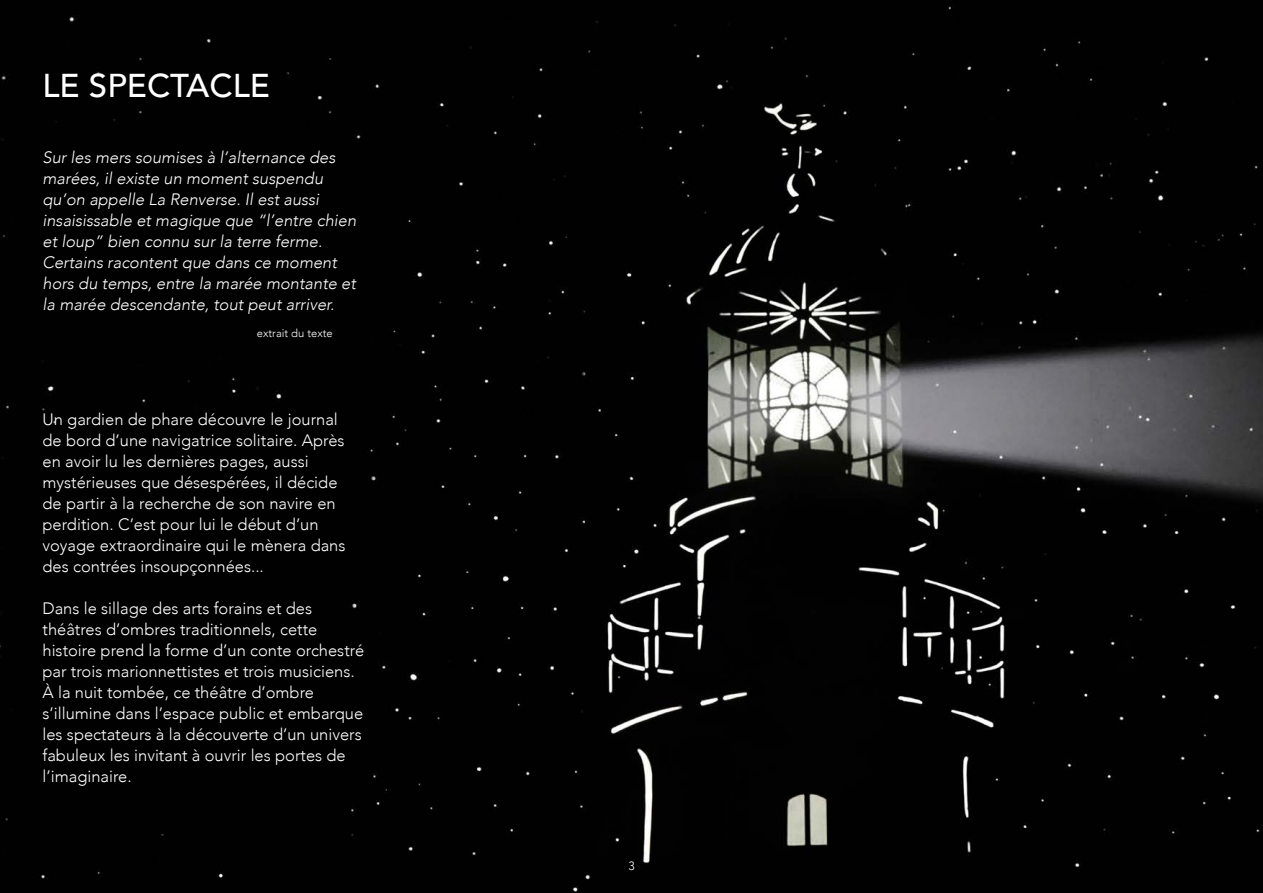
<style>
.page{position:relative;width:1263px;height:893px;background:#fff}
.page>*{position:absolute;margin:0;border:0;box-sizing:border-box;transform-origin:0 0}
.t1{font:500 33px "Avenir";color:#fff}
.t2{font:300 16.5px/21px "Avenir";color:#fff}
.t3{font:italic 300 16.5px/21px "Avenir";color:#fff}
.t4{font:300 12px "Avenir";color:#fff}
.t5{font:300 11.25px "Avenir";color:#fff}
</style>
<div class="page">
<img style="left:0;top:0;width:1263px;height:893px">
<h1 class="t1" style="left:43px;top:57px;width:229px">LE SPECTACLE</h1>
<p class="t3" style="left:43px;top:147px;width:315px">Sur les mers soumises à l’alternance des marées, il existe un moment suspendu qu’on appelle La Renverse. Il est aussi insaisissable et magique que “l’entre chien et loup” bien connu sur la terre ferme.<br>Certains racontent que dans ce moment hors du temps, entre la marée montante et la marée descendante, tout peut arriver.</p>
<p class="t5" style="left:257px;top:326px;width:77px">extrait du texte</p>
<p class="t2" style="left:43px;top:409px;width:304px">Un gardien de phare découvre le journal de bord d’une navigatrice solitaire. Après en avoir lu les dernières pages, aussi mystérieuses que désespérées, il décide de partir à la recherche de son navire en perdition. C’est pour lui le début d’un voyage extraordinaire qui le mènera dans des contrées insoupçonnées...</p>
<p class="t2" style="left:43px;top:598px;width:323px">Dans le sillage des arts forains et des théâtres d’ombres traditionnels, cette histoire prend la forme d’un conte orchestré par trois marionnettistes et trois musiciens.<br>À la nuit tombée, ce théâtre d’ombre s’illumine dans l’espace public et embarque les spectateurs à la découverte d’un univers fabuleux les invitant à ouvrir les portes de l’imaginaire.</p>
<p class="t4" style="left:628px;top:858px;width:8px">3</p>
</div>
